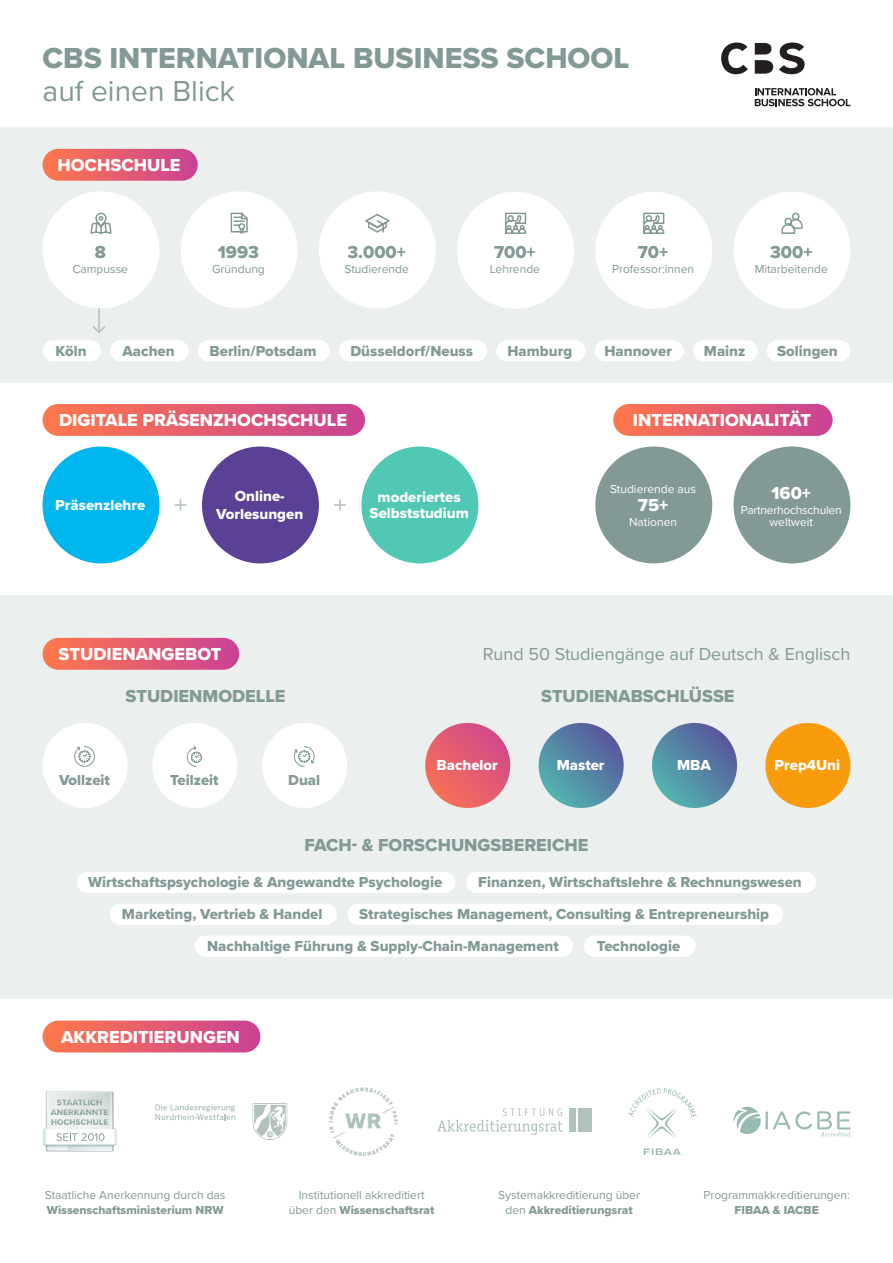
<style>
.page{position:relative;width:893px;height:1263px;background:#fff}
.page>*{position:absolute;margin:0;border:0;box-sizing:border-box;transform-origin:0 0}
.t1{font:30px/33px "Proxima Nova Extrabld";color:#829995}
.t2{font:18px "Proxima Nova Extrabld";color:#fff}
.t3{font:18px "Proxima Nova Extrabld";color:#829995}
.t4{font:18px "Proxima Nova";color:#829995}
.t5{font:15px "Proxima Nova Extrabld";color:#829995}
.t6{font:15px/18px "Proxima Nova Extrabld";color:#fff;text-align:center}
.t7{font:12px/15px "Proxima Nova";color:#829995;text-align:center}
.t8{font:12px/12px "Proxima Nova";letter-spacing:-.02em;color:#fff;text-align:center}
.t9{font:12px "Proxima Nova";color:#fff}
.s1{font-family:"Proxima Nova"}
.s2{font-family:"Proxima Nova Extrabld"}
</style>
<div class="page">
<div style="left:0;top:595px;width:893px;height:404px;background:#ebf0ee"></div>
<div style="left:0;top:128px;width:893px;height:255px;background:#ebf0ee"></div>
<div style="left:43px;top:149px;width:155px;height:32px;background:linear-gradient(to right,#ff774b,#c94396);border-radius:16px"></div>
<div style="left:43px;top:404px;width:322px;height:32px;background:linear-gradient(to right,#ff784b,#c94295);border-radius:16px"></div>
<div style="left:43px;top:1020px;width:217px;height:32px;background:linear-gradient(to right,#ff784b,#c94295);border-radius:16px"></div>
<div style="left:43px;top:638px;width:196px;height:32px;background:linear-gradient(to right,#ff784b,#c94395);border-radius:16px"></div>
<div style="left:613px;top:404px;width:220px;height:32px;background:linear-gradient(to right,#ff784b,#c94496);border-radius:16px"></div>
<hr style="left:98px;top:308px;width:2px;height:23px;background:#b2c0bd">
<svg style="left:93px;top:325px;width:12px;height:8px"></svg>
<div style="left:181px;top:191px;width:117px;height:117px;background:#fff;border-radius:50%"></div>
<div style="left:319px;top:191px;width:117px;height:117px;background:#fff;border-radius:50%"></div>
<div style="left:595px;top:446px;width:117px;height:117px;background:#829995;border-radius:50%"></div>
<div style="left:733px;top:446px;width:117px;height:117px;background:#829995;border-radius:50%"></div>
<div style="left:43px;top:191px;width:116px;height:117px;background:#fff;border-radius:50%"></div>
<div style="left:457px;top:192px;width:117px;height:117px;background:#fff;border-radius:50%"></div>
<div style="left:595px;top:192px;width:117px;height:117px;background:#fff;border-radius:50%"></div>
<div style="left:733px;top:192px;width:117px;height:117px;background:#fff;border-radius:50%"></div>
<svg style="left:230px;top:212px;width:18px;height:22px"></svg>
<svg style="left:90px;top:212px;width:22px;height:22px"></svg>
<svg style="left:505px;top:212px;width:22px;height:22px"></svg>
<svg style="left:643px;top:212px;width:22px;height:22px"></svg>
<svg style="left:781px;top:212px;width:22px;height:22px"></svg>
<svg style="left:365px;top:213px;width:25px;height:20px"></svg>
<div style="left:43px;top:340px;width:58px;height:21px;background:#fff;border-radius:11px"></div>
<div style="left:77px;top:872px;width:378px;height:21px;background:#fff;border-radius:11px"></div>
<div style="left:110px;top:904px;width:227px;height:21px;background:#fff;border-radius:11px"></div>
<div style="left:584px;top:935px;width:111px;height:22px;background:#fff;border-radius:11px"></div>
<div style="left:195px;top:935px;width:378px;height:22px;background:#fff;border-radius:11px"></div>
<div style="left:347px;top:904px;width:436px;height:21px;background:#fff;border-radius:11px"></div>
<div style="left:466px;top:872px;width:350px;height:21px;background:#fff;border-radius:11px"></div>
<div style="left:693px;top:340px;width:64px;height:21px;background:#fff;border-radius:11px"></div>
<div style="left:110px;top:340px;width:79px;height:21px;background:#fff;border-radius:11px"></div>
<div style="left:198px;top:340px;width:132px;height:21px;background:#fff;border-radius:11px"></div>
<div style="left:339px;top:340px;width:148px;height:21px;background:#fff;border-radius:11px"></div>
<div style="left:496px;top:340px;width:89px;height:21px;background:#fff;border-radius:11px"></div>
<div style="left:595px;top:340px;width:89px;height:21px;background:#fff;border-radius:11px"></div>
<div style="left:767px;top:340px;width:83px;height:21px;background:#fff;border-radius:11px"></div>
<div style="left:43px;top:446px;width:116px;height:117px;background:#00b6ef;border-radius:50%"></div>
<div style="left:43px;top:723px;width:85px;height:85px;background:#fff;border-radius:50%"></div>
<svg style="left:74px;top:746px;width:21px;height:21px"></svg>
<div style="left:152px;top:723px;width:85px;height:85px;background:#fff;border-radius:50%"></div>
<svg style="left:186px;top:746px;width:16px;height:21px"></svg>
<div style="left:262px;top:723px;width:85px;height:85px;background:#fff;border-radius:50%"></div>
<svg style="left:294px;top:746px;width:21px;height:21px"></svg>
<svg style="left:425px;top:723px;width:85px;height:85px;background:#e35d71"></svg>
<svg style="left:539px;top:723px;width:85px;height:85px;background:#5685a5"></svg>
<svg style="left:652px;top:723px;width:85px;height:85px;background:#5585a5"></svg>
<div style="left:765px;top:723px;width:85px;height:85px;background:#f89c0e;border-radius:50%"></div>
<div style="left:202px;top:446px;width:117px;height:117px;background:#5a4196;border-radius:50%"></div>
<div style="left:361px;top:446px;width:117px;height:117px;background:#50c8b4;border-radius:50%"></div>
<svg style="left:175px;top:499px;width:11px;height:12px"></svg>
<svg style="left:334px;top:499px;width:12px;height:12px"></svg>
<svg style="left:733px;top:1107px;width:117px;height:29px"></svg>
<img style="left:328px;top:1087px;width:70px;height:69px">
<svg style="left:644px;top:1148px;width:37px;height:7px"></svg>
<svg style="left:629px;top:1088px;width:67px;height:51px"></svg>
<div style="left:569px;top:1108px;width:7px;height:23px;background:#b0c2bb"></div>
<div style="left:578px;top:1108px;width:13px;height:23px;background:#b0c2bb"></div>
<svg style="left:437px;top:1108px;width:126px;height:27px"></svg>
<svg style="left:43px;top:1092px;width:73px;height:59px"></svg>
<svg style="left:155px;top:1104px;width:80px;height:16px"></svg>
<svg style="left:253px;top:1103px;width:34px;height:37px"></svg>
<svg style="left:721px;top:43px;width:84px;height:31px"></svg>
<svg style="left:755px;top:88px;width:95px;height:18px"></svg>
<p class="t1" style="left:43px;top:41px;width:588px">CBS INTERNATIONAL BUSINESS SCHOOL <span class="s1">auf einen Blick</span></p>
<p class="t2" style="left:57px;top:151px;width:125px">HOCHSCHULE</p>
<p class="t3" style="left:95px;top:238px;width:13px">8</p>
<p class="t7" style="left:72px;top:261px;width:57px">Campusse</p>
<p class="t3" style="left:218px;top:238px;width:43px">1993</p>
<p class="t7" style="left:212px;top:261px;width:54px">Gründung</p>
<p class="t3" style="left:347px;top:238px;width:60px">3.000+</p>
<p class="t7" style="left:344px;top:261px;width:66px">Studierende</p>
<p class="t3" style="left:494px;top:239px;width:43px">700+</p>
<p class="t7" style="left:490px;top:261px;width:52px">Lehrende</p>
<p class="t3" style="left:638px;top:239px;width:32px">70+</p>
<p class="t7" style="left:612px;top:261px;width:84px">Professor:innen</p>
<p class="t3" style="left:770px;top:239px;width:44px">300+</p>
<p class="t7" style="left:755px;top:261px;width:75px">Mitarbeitende</p>
<p class="t5" style="left:55px;top:340px;width:33px">Köln</p>
<p class="t5" style="left:122px;top:340px;width:54px">Aachen</p>
<p class="t5" style="left:210px;top:340px;width:109px">Berlin/Potsdam</p>
<p class="t5" style="left:350px;top:340px;width:124px">Düsseldorf/Neuss</p>
<p class="t5" style="left:507px;top:340px;width:66px">Hamburg</p>
<p class="t5" style="left:604px;top:340px;width:69px">Hannover</p>
<p class="t5" style="left:704px;top:340px;width:43px">Mainz</p>
<p class="t5" style="left:777px;top:340px;width:62px">Solingen</p>
<p class="t2" style="left:59px;top:406px;width:289px">DIGITALE PRÄSENZHOCHSCHULE</p>
<p class="t6" style="left:55px;top:496px;width:92px">Präsenzlehre</p>
<p class="t6" style="left:216px;top:487px;width:89px">Online-<br>Vorlesungen</p>
<p class="t6" style="left:370px;top:488px;width:101px;line-height:16.5px">moderiertes<br>Selbststudium</p>
<p class="t2" style="left:633px;top:406px;width:180px">INTERNATIONALITÄT</p>
<p class="t9" style="left:610px;top:480px;width:87px">Studierende aus</p>
<p class="t2" style="left:638px;top:492px;width:32px">75+</p>
<p class="t9" style="left:629px;top:513px;width:49px">Nationen</p>
<p class="t2" style="left:771px;top:479px;width:41px">160+</p>
<p class="t8" style="left:741px;top:503px;width:102px">Partnerhochschulen weltweit</p>
<p class="t2" style="left:59px;top:640px;width:164px">STUDIENANGEBOT</p>
<p class="t3" style="left:126px;top:682px;width:161px">STUDIENMODELLE</p>
<p class="t4" style="left:483px;top:640px;width:369px">Rund 50 Studiengänge auf Deutsch &amp; Englisch</p>
<p class="t3" style="left:541px;top:682px;width:195px">STUDIENABSCHLÜSSE</p>
<p class="t5" style="left:59px;top:768px;width:53px">Vollzeit</p>
<p class="t5" style="left:170px;top:768px;width:50px">Teilzeit</p>
<p class="t5" style="left:288px;top:768px;width:34px">Dual</p>
<p class="t6" style="left:437px;top:756px;width:63px">Bachelor</p>
<p class="t6" style="left:557px;top:756px;width:49px">Master</p>
<p class="t6" style="left:677px;top:756px;width:35px">MBA</p>
<p class="t6" style="left:775px;top:756px;width:67px">Prep4Uni</p>
<p class="t3" style="left:304px;top:831px;width:286px">FACH- &amp; FORSCHUNGSBEREICHE</p>
<p class="t5" style="left:88px;top:871px;width:356px">Wirtschaftspsychologie &amp; Angewandte Psychologie</p>
<p class="t5" style="left:122px;top:903px;width:202px">Marketing, Vertrieb &amp; Handel</p>
<p class="t5" style="left:207px;top:935px;width:353px">Nachhaltige Führung &amp; Supply-Chain-Management</p>
<p class="t5" style="left:597px;top:935px;width:85px">Technologie</p>
<p class="t5" style="left:478px;top:871px;width:325px">Finanzen, Wirtschaftslehre &amp; Rechnungswesen</p>
<p class="t5" style="left:359px;top:903px;width:411px">Strategisches Management, Consulting &amp; Entrepreneurship</p>
<p class="t2" style="left:61px;top:1023px;width:180px">AKKREDITIERUNGEN</p>
<p class="t7" style="left:45px;top:1187px;width:182px;text-align:left">Staatliche Anerkennung durch das<br><span class="s2">Wissenschaftsministerium NRW</span></p>
<p class="t7" style="left:289px;top:1187px;width:147px">Institutionell akkreditiert über den <span class="s2">Wissenschaftsrat</span></p>
<p class="t7" style="left:498px;top:1187px;width:143px">Systemakkreditierung über den <span class="s2">Akkreditierungsrat</span></p>
<p class="t7" style="left:703px;top:1187px;width:148px">Programmakkreditierungen:<br><span class="s2">FIBAA &amp; IACBE</span></p>
</div>
